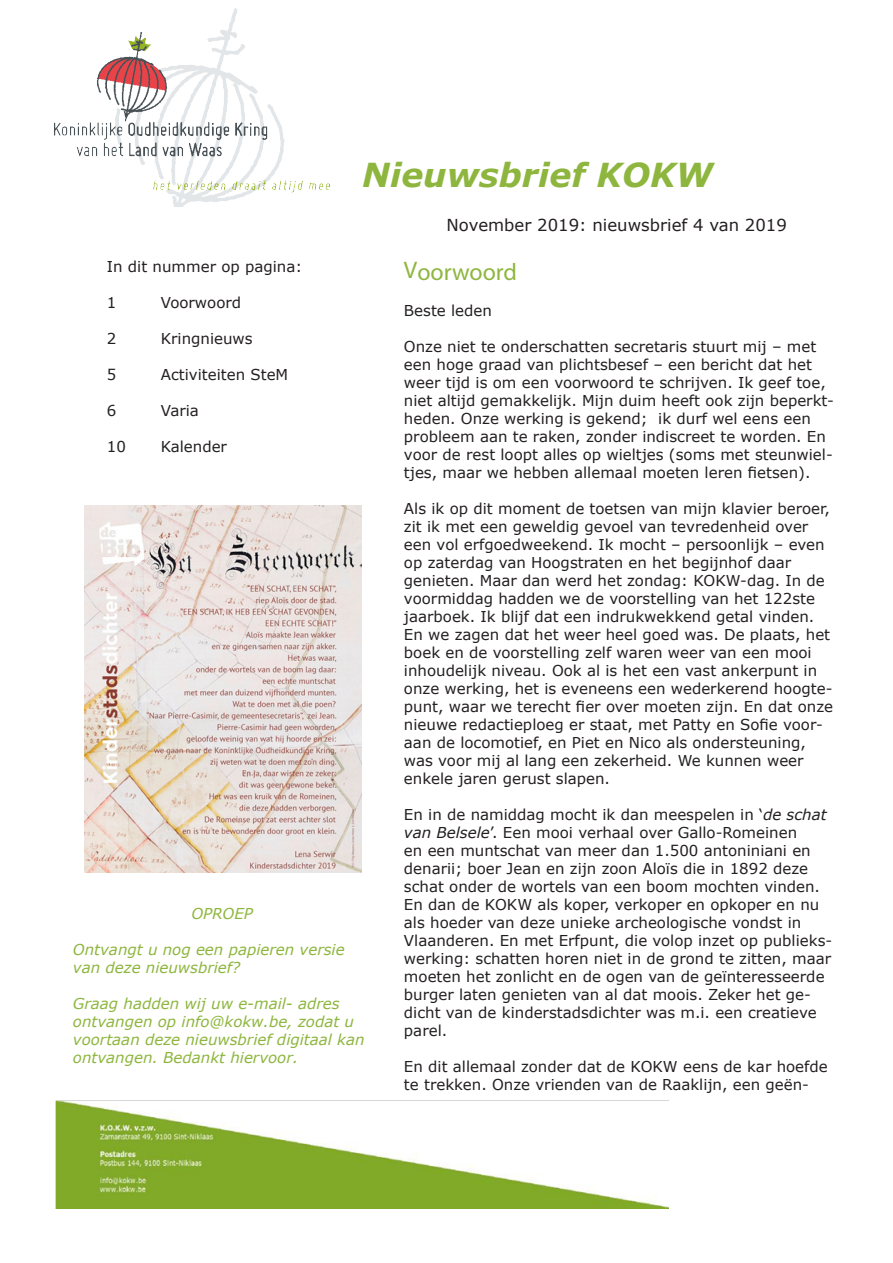
<style>
.page{position:relative;width:893px;height:1263px;background:#fff}
.page>*{position:absolute;margin:0;border:0;box-sizing:border-box;transform-origin:0 0}
.t1{font:italic 700 33px "Verdana";color:#8eb63e}
.t2{font:24px "Myriad Pro";color:#8eb63e}
.t3{font:16.5px "Verdana";color:#231f20}
.t4{font:15px/18px "Verdana";color:#231f20}
.t5{font:italic 15px/18px "Verdana";color:#8eb63e}
.s1{font-style:italic}
</style>
<div class="page">
<img style="left:54px;top:9px;width:276px;height:197px">
<img style="left:55px;top:1100px;width:614px;height:109px">
<img style="left:84px;top:505px;width:277px;height:368px">
<p class="t1" style="left:362px;top:151px;width:352px">Nieuwsbrief KOKW</p>
<p class="t3" style="left:446px;top:213px;width:342px">November 2019: nieuwsbrief 4 van 2019</p>
<p class="t2" style="left:404px;top:257px;width:115px">Voorwoord</p>
<p class="t4" style="left:404px;top:301px;width:90px">Beste leden</p>
<p class="t4" style="left:404px;top:337px;width:431px">Onze niet te onderschatten secretaris stuurt mij – met een hoge graad van plichtsbesef – een bericht dat het weer tijd is om een voorwoord te schrijven. Ik geef toe, niet altijd gemakkelijk. Mijn duim heeft ook zijn beperkt&shy;heden. Onze werking is gekend; ik durf wel eens een probleem aan te raken, zonder indiscreet te worden. En voor de rest loopt alles op wieltjes (soms met steunwiel&shy;tjes, maar we hebben allemaal moeten leren fietsen).</p>
<p class="t4" style="left:404px;top:499px;width:431px">Als ik op dit moment de toetsen van mijn klavier beroer, zit ik met een geweldig gevoel van tevredenheid over een vol erfgoedweekend. Ik mocht – persoonlijk – even op zaterdag van Hoogstraten en het begijnhof daar genieten. Maar dan werd het zondag: KOKW-dag. In de voormiddag hadden we de voorstelling van het 122ste jaarboek. Ik blijf dat een indrukwekkend getal vinden.<br>En we zagen dat het weer heel goed was. De plaats, het boek en de voorstelling zelf waren weer van een mooi inhoudelijk niveau. Ook al is het een vast ankerpunt in onze werking, het is eveneens een wederkerend hoogte&shy;punt, waar we terecht fier over moeten zijn. En dat onze nieuwe redactieploeg er staat, met Patty en Sofie voor&shy;aan de locomotief, en Piet en Nico als ondersteuning, was voor mij al lang een zekerheid. We kunnen weer enkele jaren gerust slapen.</p>
<p class="t4" style="left:404px;top:805px;width:430px">En in de namiddag mocht ik dan meespelen in ‘<span class="s1">de schat van Belsele</span>’. Een mooi verhaal over Gallo-Romeinen<br>en een muntschat van meer dan 1.500 antoniniani en denarii; boer Jean en zijn zoon Aloïs die in 1892 deze schat onder de wortels van een boom mochten vinden.<br>En dan de KOKW als koper, verkoper en opkoper en nu als hoeder van deze unieke archeologische vondst in Vlaanderen. En met Erfpunt, die volop inzet op publieks&shy;werking: schatten horen niet in de grond te zitten, maar moeten het zonlicht en de ogen van de geïnteresseerde burger laten genieten van al dat moois. Zeker het ge&shy;dicht van de kinderstadsdichter was m.i. een creatieve parel.</p>
<p class="t4" style="left:404px;top:1057px;width:425px">En dit allemaal zonder dat de KOKW eens de kar hoefde te trekken. Onze vrienden van de Raaklijn, een geën-</p>
<p class="t4" style="left:107px;top:257px;width:197px">In dit nummer op pagina:</p>
<p class="t4" style="left:107px;top:293px;width:11px">1</p>
<p class="t4" style="left:161px;top:293px;width:82px">Voorwoord</p>
<p class="t4" style="left:107px;top:329px;width:11px">2</p>
<p class="t4" style="left:161px;top:329px;width:93px">Kringnieuws</p>
<p class="t4" style="left:107px;top:365px;width:11px">5</p>
<p class="t4" style="left:161px;top:365px;width:129px">Activiteiten SteM</p>
<p class="t4" style="left:107px;top:401px;width:11px">6</p>
<p class="t4" style="left:161px;top:401px;width:40px">Varia</p>
<p class="t4" style="left:107px;top:437px;width:21px">10</p>
<p class="t4" style="left:161px;top:437px;width:68px">Kalender</p>
<p class="t5" style="left:191px;top:904px;width:63px">OPROEP</p>
<p class="t5" style="left:73px;top:940px;width:273px">Ontvangt u nog een papieren versie van deze nieuwsbrief?</p>
<p class="t5" style="left:73px;top:994px;width:293px">Graag hadden wij uw e-mail- adres ontvangen op info@kokw.be, zodat u voortaan deze nieuwsbrief digitaal kan ontvangen. Bedankt hiervoor.</p>
</div>
